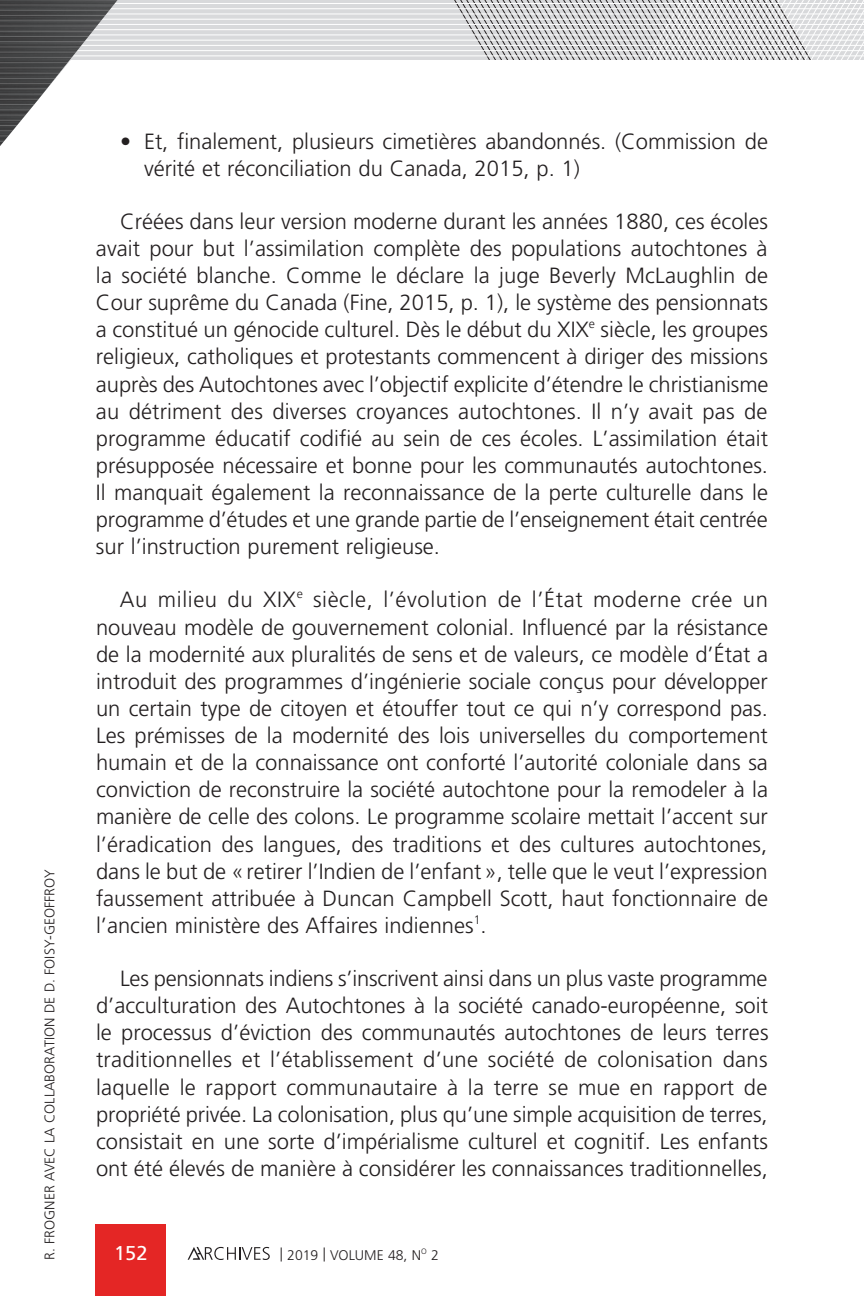
<style>
.page{position:relative;width:864px;height:1296px;background:#fff}
.page>*{position:absolute;margin:0;border:0;box-sizing:border-box;transform-origin:0 0}
.t1{font:300 22px/27.2px "Frutiger LT Std";color:#231f20;text-align:justify}
.t2{font:20px "Frutiger LT Std";color:#fff}
.t3{font:300 14px "Frutiger LT Std";color:#231f20}
</style>
<div class="page">
<svg style="left:220px;top:0;width:434px;height:60px;background:#ccccce"></svg>
<hr style="left:0;top:3px;width:864px;height:1px;background:#fff">
<hr style="left:0;top:8px;width:864px;height:1px;background:#fff">
<hr style="left:0;top:14px;width:864px;height:1px;background:#fff">
<hr style="left:0;top:19px;width:864px;height:1px;background:#fff">
<hr style="left:0;top:24px;width:864px;height:1px;background:#fff">
<hr style="left:0;top:29px;width:864px;height:1px;background:#fff">
<hr style="left:0;top:34px;width:864px;height:1px;background:#fff">
<hr style="left:0;top:40px;width:864px;height:1px;background:#fff">
<hr style="left:0;top:45px;width:864px;height:1px;background:#fff">
<hr style="left:0;top:50px;width:864px;height:1px;background:#fff">
<hr style="left:0;top:55px;width:864px;height:1px;background:#fff">
<svg style="left:755px;top:0;width:109px;height:60px"></svg>
<svg style="left:0;top:1px;width:220px;height:145px"></svg>
<hr style="left:0;top:5px;width:220px;height:1px;background:#fff">
<hr style="left:0;top:10px;width:220px;height:1px;background:#fff">
<hr style="left:0;top:15px;width:220px;height:1px;background:#fff">
<hr style="left:0;top:20px;width:220px;height:1px;background:#fff">
<hr style="left:0;top:26px;width:220px;height:1px;background:#fff">
<hr style="left:0;top:31px;width:220px;height:1px;background:#fff">
<hr style="left:0;top:36px;width:220px;height:1px;background:#fff">
<hr style="left:0;top:41px;width:220px;height:1px;background:#fff">
<hr style="left:0;top:46px;width:220px;height:1px;background:#fff">
<hr style="left:0;top:52px;width:220px;height:1px;background:#fff">
<hr style="left:0;top:57px;width:220px;height:1px;background:#fff">
<hr style="left:0;top:62px;width:220px;height:1px;background:#fff">
<hr style="left:0;top:67px;width:220px;height:1px;background:#fff">
<hr style="left:0;top:73px;width:220px;height:1px;background:#fff">
<hr style="left:0;top:78px;width:220px;height:1px;background:#fff">
<hr style="left:0;top:83px;width:220px;height:1px;background:#fff">
<hr style="left:0;top:88px;width:220px;height:1px;background:#fff">
<hr style="left:0;top:94px;width:220px;height:1px;background:#fff">
<hr style="left:0;top:99px;width:220px;height:1px;background:#fff">
<hr style="left:0;top:104px;width:220px;height:1px;background:#fff">
<hr style="left:0;top:109px;width:220px;height:1px;background:#fff">
<hr style="left:0;top:115px;width:220px;height:1px;background:#fff">
<hr style="left:0;top:120px;width:220px;height:1px;background:#fff">
<hr style="left:0;top:125px;width:220px;height:1px;background:#fff">
<hr style="left:0;top:130px;width:220px;height:1px;background:#fff">
<hr style="left:0;top:136px;width:220px;height:1px;background:#fff">
<hr style="left:0;top:141px;width:220px;height:1px;background:#fff">
<div style="left:96px;top:1224px;width:70px;height:72px;background:#e42625"></div>
<svg style="left:188px;top:1247px;width:82px;height:13px"></svg>
<p class="t3" style="left:42px;top:1260px;width:392px;rotate:-90deg">R. FROGNER AVEC LA COLLABORATION DE D. FOISY-GEOFFROY</p>
<p class="t1" style="left:144px;top:128px;width:626px;text-indent:-24px">• Et, finalement, plusieurs cimetières abandonnés. (Commission de vérité et réconciliation du Canada, 2015, p. 1)</p>
<p class="t1" style="left:96px;top:208px;width:674px;text-indent:24px">Créées dans leur version moderne durant les années 1880, ces écoles avait pour but l’assimilation complète des populations autochtones à la société blanche. Comme le déclare la juge Beverly McLaughlin de Cour suprême du Canada (Fine, 2015, p. 1), le système des pensionnats a constitué un génocide culturel. Dès le début du XIX<sup>e</sup> siècle, les groupes religieux, catholiques et protestants commencent à diriger des missions auprès des Autochtones avec l’objectif explicite d’étendre le christianisme au détriment des diverses croyances autochtones. Il n’y avait pas de programme éducatif codifié au sein de ces écoles. L’assimilation était présupposée nécessaire et bonne pour les communautés autochtones.<br>Il manquait également la reconnaissance de la perte culturelle dans le programme d’études et une grande partie de l’enseignement était centrée sur l’instruction purement religieuse.</p>
<p class="t1" style="left:96px;top:587px;width:674px;text-indent:24px">Au milieu du XIX<sup>e</sup> siècle, l’évolution de l’État moderne crée un nouveau modèle de gouvernement colonial. Influencé par la résistance de la modernité aux pluralités de sens et de valeurs, ce modèle d’État a introduit des programmes d’ingénierie sociale conçus pour développer un certain type de citoyen et étouffer tout ce qui n’y correspond pas.<br>Les prémisses de la modernité des lois universelles du comportement humain et de la connaissance ont conforté l’autorité coloniale dans sa conviction de reconstruire la société autochtone pour la remodeler à la manière de celle des colons. Le programme scolaire mettait l’accent sur l’éradication des langues, des traditions et des cultures autochtones, dans le but de «retirer l’Indien de l’enfant», telle que le veut l’expression faussement attribuée à Duncan Campbell Scott, haut fonctionnaire de l’ancien ministère des Affaires indiennes<sup>1</sup>.</p>
<p class="t1" style="left:96px;top:965px;width:674px;text-indent:24px">Les pensionnats indiens s’inscrivent ainsi dans un plus vaste programme d’acculturation des Autochtones à la société canado-européenne, soit le processus d’éviction des communautés autochtones de leurs terres traditionnelles et l’établissement d’une société de colonisation dans laquelle le rapport communautaire à la terre se mue en rapport de propriété privée. La colonisation, plus qu’une simple acquisition de terres, consistait en une sorte d’impérialisme culturel et cognitif. Les enfants ont été élevés de manière à considérer les connaissances traditionnelles,</p>
<p class="t2" style="left:114px;top:1241px;width:35px">152</p>
<p class="t3" style="left:280px;top:1247px;width:160px">| 2019 | VOLUME 48, N<sup>O</sup> 2</p>
</div>
